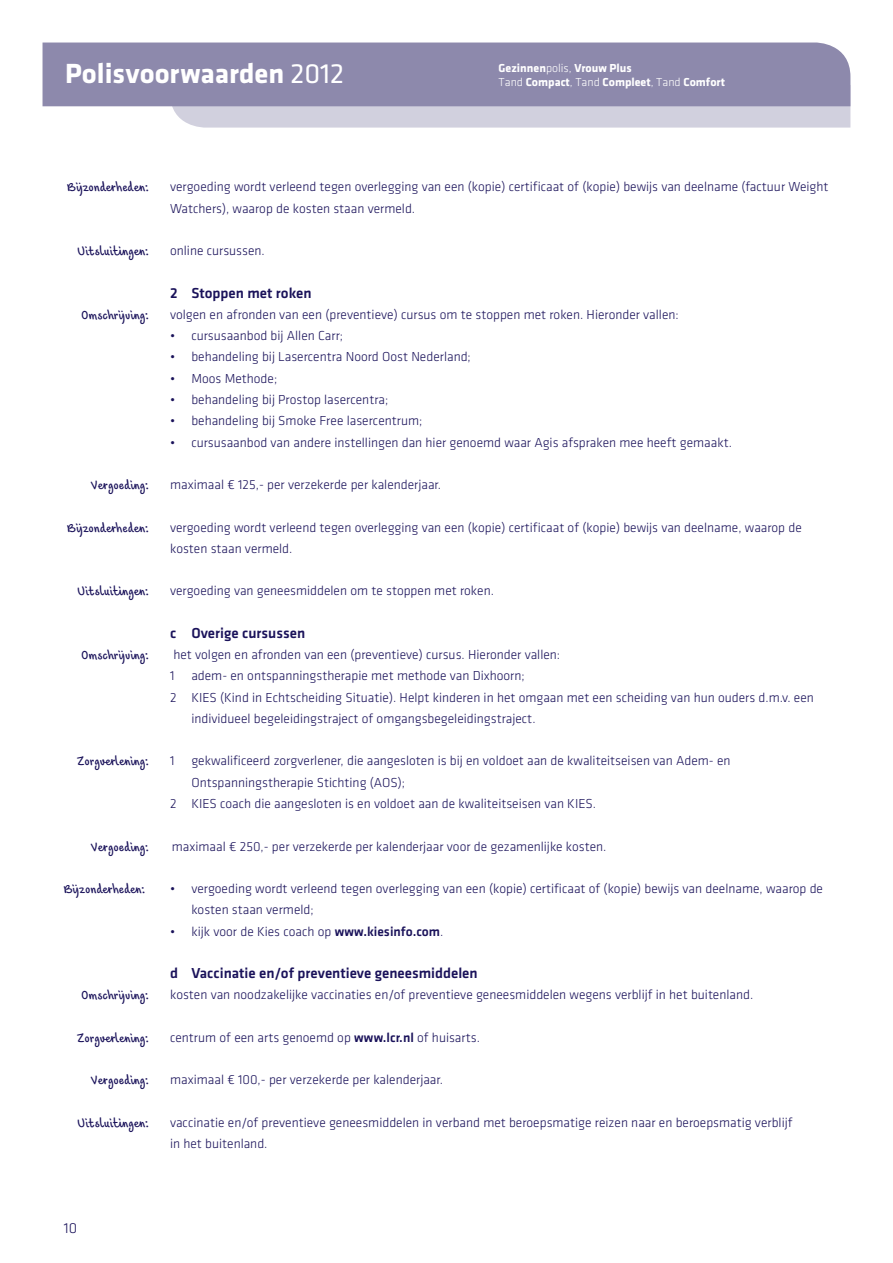
<style>
.page{position:relative;width:893px;height:1263px;background:#fff}
.page>*{position:absolute;margin:0;border:0;box-sizing:border-box;transform-origin:0 0}
.t1{font:700 28.8px "Agis Klavika";color:#fff}
.t2{font:500 15px "Agis Klavika";color:#1a125a}
.t3{font:300 15px "Agis Klavika";color:#1a125a}
.t4{font:300 13.5px/21.3px "Agis Klavika";color:#1a125a}
.t5{font:13.5px "Agis Script";color:#1a125a}
.t6{font:700 12px/14.4px "Agis Klavika";color:#fff}
.s1{font-weight:400}
.s2{font-weight:300}
.s3{font-weight:500}
</style>
<div class="page">
<svg style="left:170px;top:106px;width:680px;height:22px;background:#d1d0de"></svg>
<div style="left:43px;top:43px;width:807px;height:63px;background:#8d89ac"></div>
<h1 class="t1" style="left:65px;top:52px;width:281px">Polisvoorwaarden <span class="s1">2012</span></h1>
<p class="t6" style="left:499px;top:60px;width:228px">Gezinnen<span class="s2">polis,</span> Vrouw Plus<br><span class="s2">Tand</span> Compact<span class="s2">, Tand</span> Compleet<span class="s2">, Tand</span> Comfort</p>
<p class="t5" style="left:67px;top:178px;width:83px">Bijzonderheden:</p>
<p class="t4" style="left:170px;top:176px;width:660px">vergoeding wordt verleend tegen overlegging van een (kopie) certificaat of (kopie) bewijs van deelname (factuur Weight<br>Watchers), waarop de kosten staan vermeld.</p>
<p class="t5" style="left:78px;top:242px;width:73px">Uitsluitingen:</p>
<p class="t4" style="left:170px;top:240px;width:96px">online cursussen.</p>
<p class="t2" style="left:170px;top:283px;width:143px">2 Stoppen met roken</p>
<p class="t5" style="left:81px;top:305px;width:69px">Omschrijving:</p>
<p class="t4" style="left:170px;top:304px;width:510px">volgen en afronden van een (preventieve) cursus om te stoppen met roken. Hieronder vallen:</p>
<p class="t4" style="left:170px;top:325px;width:174px">• cursusaanbod bij Allen Carr;</p>
<p class="t4" style="left:170px;top:346px;width:302px">• behandeling bij Lasercentra Noord Oost Nederland;</p>
<p class="t4" style="left:170px;top:367px;width:109px">• Moos Methode;</p>
<p class="t4" style="left:170px;top:389px;width:220px">• behandeling bij Prostop lasercentra;</p>
<p class="t4" style="left:170px;top:410px;width:254px">• behandeling bij Smoke Free lasercentrum;</p>
<p class="t4" style="left:170px;top:431px;width:564px">• cursusaanbod van andere instellingen dan hier genoemd waar Agis afspraken mee heeft gemaakt.</p>
<p class="t5" style="left:91px;top:476px;width:59px">Vergoeding:</p>
<p class="t4" style="left:170px;top:474px;width:272px">maximaal € 125,- per verzekerde per kalenderjaar.</p>
<p class="t5" style="left:67px;top:518px;width:83px">Bijzonderheden:</p>
<p class="t4" style="left:170px;top:516px;width:633px">vergoeding wordt verleend tegen overlegging van een (kopie) certificaat of (kopie) bewijs van deelname, waarop de kosten staan vermeld.</p>
<p class="t5" style="left:78px;top:582px;width:73px">Uitsluitingen:</p>
<p class="t4" style="left:170px;top:580px;width:325px">vergoeding van geneesmiddelen om te stoppen met roken.</p>
<p class="t2" style="left:170px;top:623px;width:137px">c Overige cursussen</p>
<p class="t5" style="left:81px;top:646px;width:69px">Omschrijving:</p>
<p class="t4" style="left:173px;top:644px;width:388px">het volgen en afronden van een (preventieve) cursus. Hieronder vallen:</p>
<p class="t4" style="left:170px;top:665px;width:356px">1 adem- en ontspanningstherapie met methode van Dixhoorn;</p>
<p class="t4" style="left:170px;top:686px;width:645px">2 KIES (Kind in Echtscheiding Situatie). Helpt kinderen in het omgaan met een scheiding van hun ouders d.m.v. een</p>
<p class="t4" style="left:191px;top:708px;width:346px">individueel begeleidingstraject of omgangsbegeleidingstraject.</p>
<p class="t5" style="left:77px;top:752px;width:73px">Zorgverlening:</p>
<p class="t4" style="left:170px;top:750px;width:562px">1 gekwalificeerd zorgverlener, die aangesloten is bij en voldoet aan de kwaliteitseisen van Adem- en</p>
<p class="t4" style="left:191px;top:771px;width:215px">Ontspanningstherapie Stichting (AOS);</p>
<p class="t4" style="left:170px;top:793px;width:427px">2 KIES coach die aangesloten is en voldoet aan de kwaliteitseisen van KIES.</p>
<p class="t5" style="left:91px;top:837px;width:59px">Vergoeding:</p>
<p class="t4" style="left:172px;top:835px;width:436px">maximaal € 250,- per verzekerde per kalenderjaar voor de gezamenlijke kosten.</p>
<p class="t5" style="left:64px;top:880px;width:83px">Bijzonderheden:</p>
<p class="t4" style="left:191px;top:878px;width:633px;text-indent:-21px">• vergoeding wordt verleend tegen overlegging van een (kopie) certificaat of (kopie) bewijs van deelname, waarop de kosten staan vermeld;</p>
<p class="t4" style="left:170px;top:920px;width:275px">• kijk voor de Kies coach op <span class="s3">www.kiesinfo.com</span>.</p>
<p class="t2" style="left:170px;top:963px;width:309px">d Vaccinatie en/of preventieve geneesmiddelen</p>
<p class="t5" style="left:81px;top:986px;width:69px">Omschrijving:</p>
<p class="t4" style="left:170px;top:984px;width:585px">kosten van noodzakelijke vaccinaties en/of preventieve geneesmiddelen wegens verblijf in het buitenland.</p>
<p class="t5" style="left:77px;top:1028px;width:73px">Zorgverlening:</p>
<p class="t4" style="left:170px;top:1026px;width:311px">centrum of een arts genoemd op <span class="s3">www.lcr.nl</span> of huisarts.</p>
<p class="t5" style="left:91px;top:1071px;width:59px">Vergoeding:</p>
<p class="t4" style="left:170px;top:1069px;width:274px">maximaal € 100,- per verzekerde per kalenderjaar.</p>
<p class="t5" style="left:78px;top:1113px;width:73px">Uitsluitingen:</p>
<p class="t4" style="left:170px;top:1112px;width:624px">vaccinatie en/of preventieve geneesmiddelen in verband met beroepsmatige reizen naar en beroepsmatig verblijf in het buitenland.</p>
<p class="t3" style="left:64px;top:1219px;width:15px">10</p>
</div>
